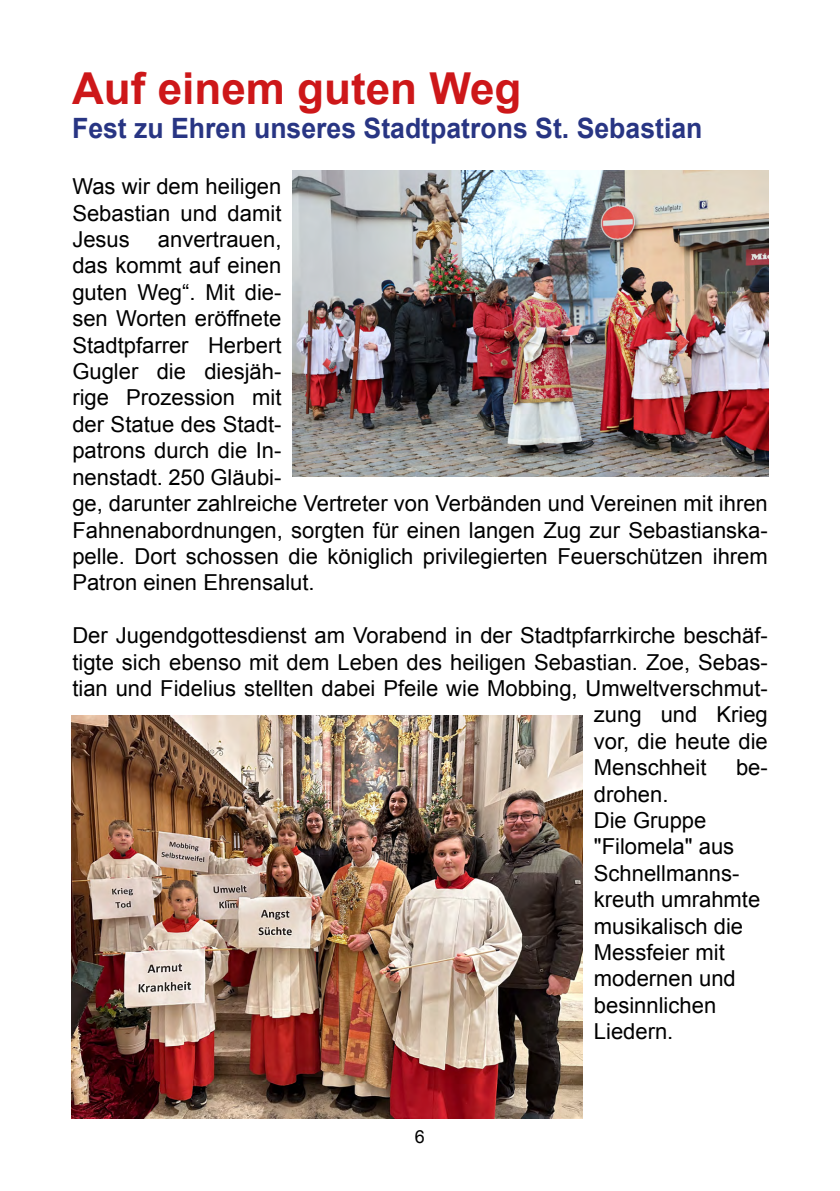
<style>
.page{position:relative;width:840px;height:1191px;background:#fff}
.page>*{position:absolute;margin:0;border:0;box-sizing:border-box;transform-origin:0 0}
.t1{font:700 44px "Arial";color:#cd1719}
.t2{font:700 28px "Arial";color:#283583;scale:.95 1}
.t3{font:22px/26.4px "Arial";color:#000}
.t4{font:18px "Arial";color:#000}
</style>
<div class="page">
<img style="left:71px;top:715px;width:511px;height:404px">
<img style="left:293px;top:170px;width:474px;height:306px">
<h1 class="t1" style="left:72px;top:60px;width:450px">Auf einem guten Weg</h1>
<p class="t2" style="left:72px;top:109px;width:664px">Fest zu Ehren unseres Stadtpatrons St. Sebastian</p>
<p class="t3" style="left:72px;top:173px;width:210px;text-align:justify">Was wir dem heiligen Sebastian und damit Jesus</p>
<p class="t3" style="left:72px;top:226px;width:696px;text-indent:85px">anvertrauen,<br>das kommt auf einen<br>guten Weg“. Mit die-<br>sen Worten eröffnete<br>Stadtpfarrer Herbert<br>Gugler die diesjäh-<br>rige Prozession mit<br>der Statue des Stadt-<br>patrons durch die In-<br>nenstadt. 250 Gläubi-<br>ge, darunter zahlreiche Vertreter von Verbänden und Vereinen mit ihren<br>Fahnenabordnungen, sorgten für einen langen Zug zur Sebastianska&shy;pelle. Dort schossen die königlich privilegierten Feuerschützen ihrem<br>Patron einen Ehrensalut.</p>
<p class="t3" style="left:72px;top:622px;width:696px">Der Jugendgottesdienst am Vorabend in der Stadtpfarrkirche beschäf-</p>
<p class="t3" style="left:72px;top:649px;width:696px">tigte sich ebenso mit dem Leben des heiligen Sebastian. Zoe, Sebas-</p>
<p class="t3" style="left:72px;top:675px;width:696px">tian und Fidelius stellten dabei Pfeile wie Mobbing, Umweltverschmut-</p>
<p class="t3" style="left:593px;top:701px;width:175px">zung und Krieg</p>
<p class="t3" style="left:593px;top:728px;width:175px">vor, die heute die</p>
<p class="t3" style="left:593px;top:754px;width:114px">Menschheit</p>
<p class="t3" style="left:735px;top:754px;width:33px">be-</p>
<p class="t3" style="left:593px;top:781px;width:168px">drohen.<br>Die Gruppe "Filomela" aus<br>Schnellmanns&shy;kreuth umrahmte musikalisch die<br>Messfeier mit modernen und besinnlichen<br>Liedern.</p>
<p class="t4" style="left:415px;top:1125px;width:12px">6</p>
</div>
